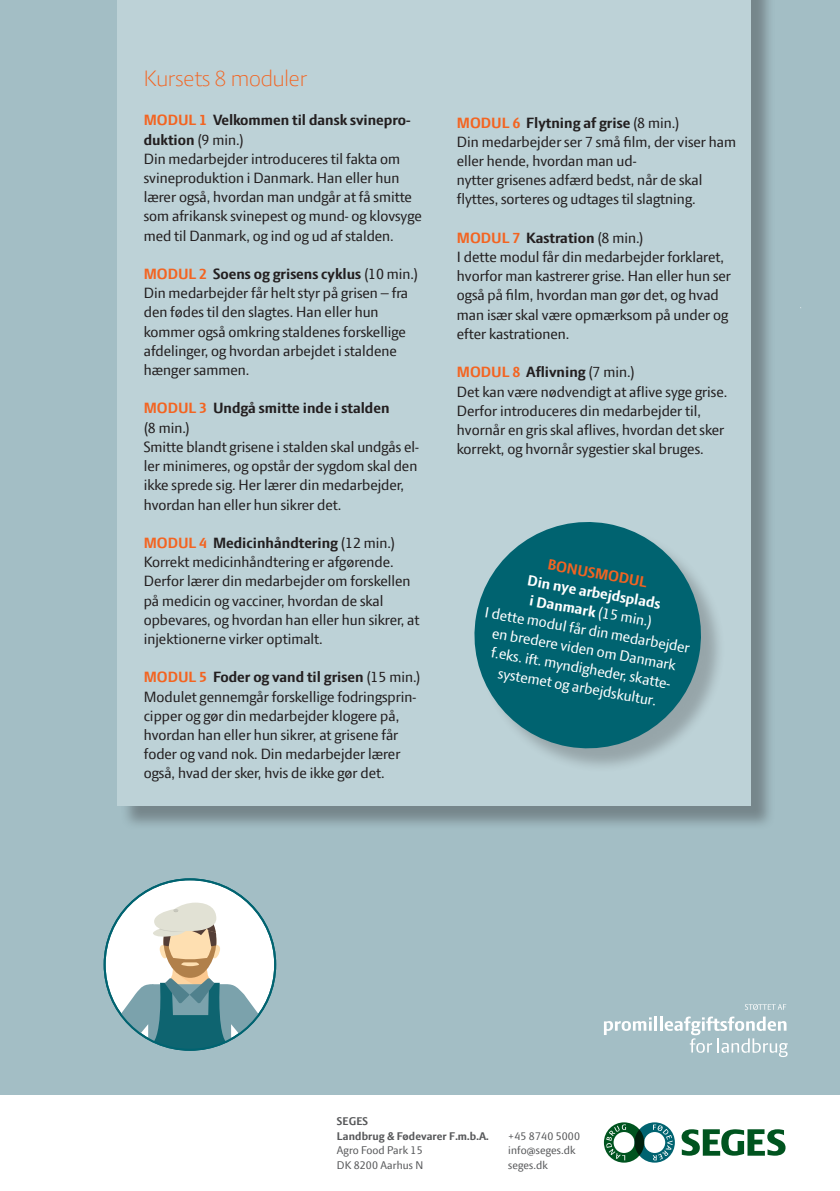
<style>
.page{position:relative;width:840px;height:1191px;background:#fff}
.page>*{position:absolute;margin:0;border:0;box-sizing:border-box;transform-origin:0 0}
.t1{font:300 24px "LF Press Sans";color:#f36421}
.t2{font:16px/19.2px "LF Press Sans";color:#231f20}
.t3{font:16px/19.2px "LF Press Sans";color:#fff;text-align:center}
.t4{font:700 16px "LF Press Sans";color:#f36421}
.t5{font:12px/14.4px "LF Press Sans";letter-spacing:.01em;color:#57585a}
.t6{font:700 12px/14.4px "LF Press Sans";letter-spacing:.01em;color:#57585a}
.s1{font-weight:700;color:#f36421}
.s2{font-weight:700}
</style>
<div class="page">
<div style="left:0;top:0;width:839px;height:1094px;background:#a3bec5"></div>
<div style="left:121px;top:0;width:654px;height:830px;background:#231f20;opacity:.35"></div>
<div style="left:117px;top:0;width:633px;height:805px;background:#bdd2d7"></div>
<svg style="left:604px;top:1016px;width:52px;height:19px"></svg>
<hr style="left:659px;top:1016px;width:3px;height:14px;background:#fff">
<svg style="left:664px;top:1016px;width:123px;height:41px"></svg>
<svg style="left:745px;top:1004px;width:40px;height:6px"></svg>
<svg style="left:603px;top:1122px;width:71px;height:40px"></svg>
<svg style="left:681px;top:1129px;width:104px;height:26px"></svg>
<div style="left:104px;top:878px;width:172px;height:172px;background:#fff;border:2px solid #006370;border-radius:50%"></div>
<svg style="left:105px;top:902px;width:170px;height:147px"></svg>
<div style="left:477px;top:525px;width:248px;height:248px;background:#231f20;opacity:.25"></div>
<svg style="left:474px;top:522px;width:235px;height:235px;fill:#006370"></svg>
<h1 class="t1" style="left:144px;top:64px;width:165px">Kursets 8 moduler</h1>
<p class="t2" style="left:144px;top:110px;width:279px"><span class="s1">MODUL 1</span> <span class="s2">Velkommen til dansk svinepro&shy;duktion</span> (9 min.)<br>Din medarbejder introduceres til fakta om svineproduktion i Danmark. Han eller hun lærer også, hvordan man undgår at få smitte som afrikansk svinepest og mund- og klovsyge med til Danmark, og ind og ud af stalden.</p>
<p class="t2" style="left:144px;top:264px;width:276px"><span class="s1">MODUL 2</span> <span class="s2">Soens og grisens cyklus</span> (10 min.)<br>Din medarbejder får helt styr på grisen – fra den fødes til den slagtes. Han eller hun kommer også omkring staldenes forskellige afdelinger, og hvordan arbejdet i staldene hænger sammen.</p>
<p class="t2" style="left:144px;top:398px;width:276px"><span class="s1">MODUL 3</span> <span class="s2">Undgå smitte inde i stalden<br></span>(8 min.)<br>Smitte blandt grisene i stalden skal undgås el&shy;ler minimeres, og opstår der sygdom skal den ikke sprede sig. Her lærer din medarbejder, hvordan han eller hun sikrer det.</p>
<p class="t2" style="left:144px;top:533px;width:277px"><span class="s1">MODUL 4</span> <span class="s2">Medicinhåndtering</span> (12 min.)<br>Korrekt medicinhåndtering er afgørende.<br>Derfor lærer din medarbejder om forskellen på medicin og vacciner, hvordan de skal opbevares, og hvordan han eller hun sikrer, at injektionerne virker optimalt.</p>
<p class="t2" style="left:144px;top:667px;width:278px"><span class="s1">MODUL 5</span> <span class="s2">Foder og vand til grisen</span> (15 min.)<br>Modulet gennemgår forskellige fodringsprin&shy;cipper og gør din medarbejder klogere på, hvordan han eller hun sikrer, at grisene får foder og vand nok. Din medarbejder lærer også, hvad der sker, hvis de ikke gør det.</p>
<p class="t2" style="left:456px;top:113px;width:280px"><span class="s1">MODUL 6</span> <span class="s2">Flytning af grise</span> (8 min.)<br>Din medarbejder ser 7 små film, der viser ham eller hende, hvordan man ud-<br>nytter grisenes adfærd bedst, når de skal flyttes, sorteres og udtages til slagtning.</p>
<p class="t2" style="left:456px;top:228px;width:275px"><span class="s1">MODUL 7</span> <span class="s2">Kastration</span> (8 min.)<br>I dette modul får din medarbejder forklaret, hvorfor man kastrerer grise. Han eller hun ser også på film, hvordan man gør det, og hvad man især skal være opmærksom på under og efter kastrationen.</p>
<p class="t2" style="left:456px;top:362px;width:272px"><span class="s1">MODUL 8</span> <span class="s2">Aflivning</span> (7 min.)<br>Det kan være nødvendigt at aflive syge grise.<br>Derfor introduceres din medarbejder til, hvornår en gris skal aflives, hvordan det sker korrekt, og hvornår sygestier skal bruges.</p>
<p class="t4" style="left:549px;top:555px;width:102px;rotate:10deg">BONUSMODUL</p>
<p class="t3" style="left:493px;top:564px;width:209px;rotate:10deg"><span class="s2">Din nye arbejdsplads<br>i Danmark</span> (15 min.)<br>I dette modul får din medarbejder en bredere viden om Danmark f.eks. ift. myndigheder, skatte&shy;systemet og arbejdskultur.</p>
<p class="t6" style="left:337px;top:1114px;width:153px">SEGES<br>Landbrug &amp; Fødevarer F.m.b.A.</p>
<p class="t5" style="left:337px;top:1142px;width:88px">Agro Food Park 15<br>DK 8200 Aarhus N</p>
<p class="t5" style="left:508px;top:1128px;width:73px">+45 8740 5000 info@seges.dk seges.dk</p>
</div>
